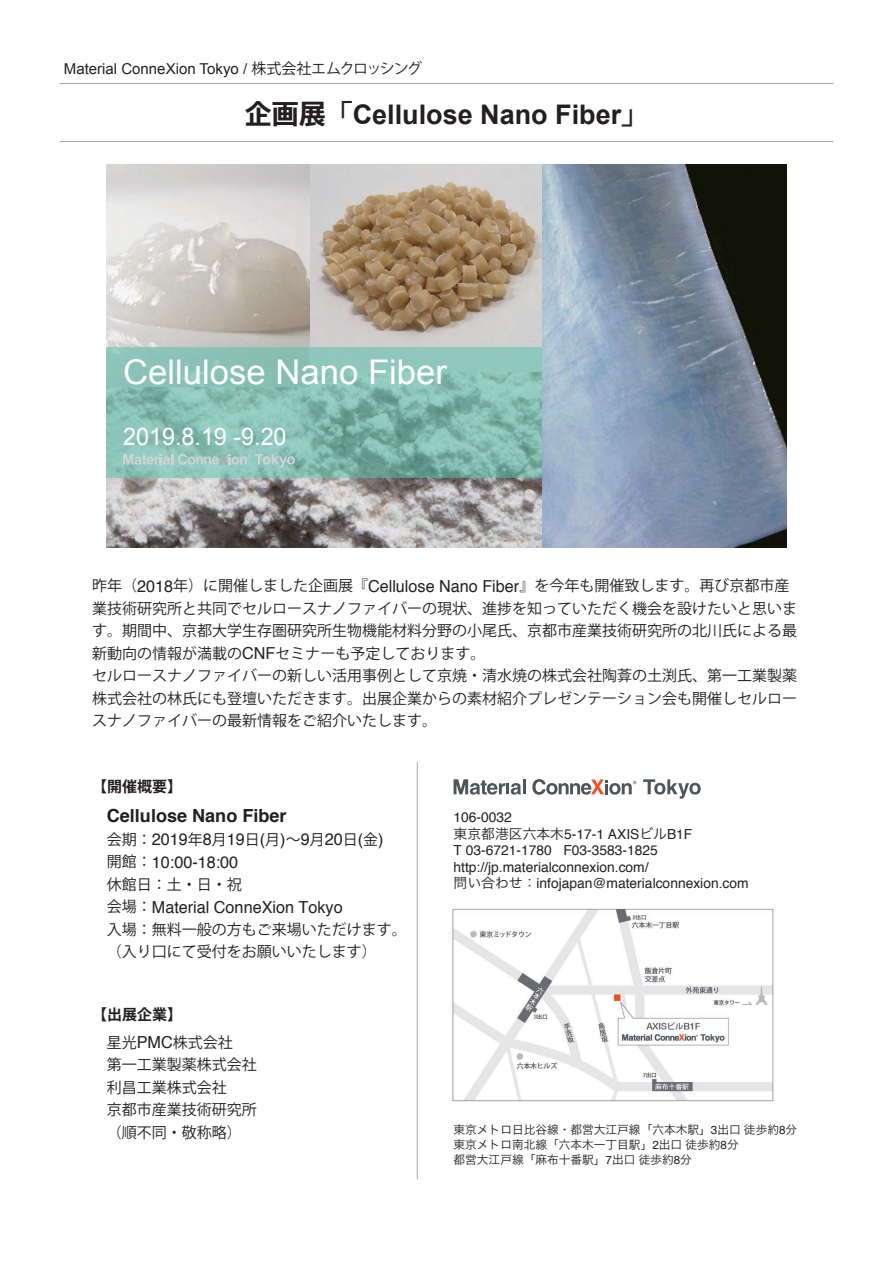
<style>
.page{position:relative;width:893px;height:1263px;background:#fff}
.page>*{position:absolute;margin:0;border:0;box-sizing:border-box;transform-origin:0 0}
.t1{font:34.05px "Arial";color:#fff}
.t2{font:700 27px "Arial";color:#231f20}
.t3{font:24.3px "Arial";color:#fff;scale:.96 1}
.t4{font:700 18px "Helvetica";color:#231f20}
.t5{font:16.5px/22.5px "Helvetica";color:#231f20}
.t6{font:15px/22.5px "Koz Go Pr 6 N";color:#231f20}
.t7{font:15px "Arial";color:#231f20}
.t8{font:700 15px/27.3px "Koz Go Pr 6 N";color:#231f20}
.t9{font:13.8px/16.6px "Helvetica";color:#231f20}
.t10{font:11.7px/15px "Hira Kaku Pro N W3";color:#231f20}
.s1{font-family:"Koz Go Pr 6 N"}
.s2{font-family:"Axis Std"}
.s3{font-family:"Helvetica";font-size:16.5px}
.s4{font-family:"Koz Go Pr 6 N";font-size:15px}
.s5{font-weight:400}
.s6{font-family:"Helvetica";font-weight:400;font-size:16.5px}
.s7{font-family:"Hira Kaku Pro N W3"}
.s8{font-family:"Helvetica"}
</style>
<div class="page">
<hr style="left:59px;top:83px;width:774px;height:1px;background:#a5a7a9">
<hr style="left:59px;top:141px;width:774px;height:1px;background:#a5a7a9">
<hr style="left:417px;top:762px;width:1px;height:417px;background:#a5a7a9">
<img style="left:106px;top:477px;width:437px;height:70px">
<img style="left:310px;top:164px;width:233px;height:183px">
<img style="left:106px;top:164px;width:204px;height:183px">
<svg style="left:106px;top:347px;width:437px;height:130px;background:#84bdaf"></svg>
<svg style="left:123px;top:454px;width:172px;height:13px;background:#a6cac2"></svg>
<img style="left:543px;top:164px;width:244px;height:383px">
<img style="left:452px;top:908px;width:322px;height:194px">
<hr style="left:523px;top:779px;width:3px;height:15px;background:#50555b">
<svg style="left:454px;top:779px;width:67px;height:16px"></svg>
<svg style="left:532px;top:779px;width:104px;height:16px"></svg>
<svg style="left:643px;top:779px;width:58px;height:20px"></svg>
<p class="t7" style="left:64px;top:59px;width:360px">Material ConneXion Tokyo / <span class="s1">株式会社エムクロッシング</span></p>
<h2 class="t2" style="left:245px;top:96px;width:405px"><span class="s2">企画展「</span>Cellulose Nano Fiber<span class="s2">」</span></h2>
<h1 class="t1" style="left:123px;top:349px;width:325px">Cellulose Nano Fiber</h1>
<h3 class="t3" style="left:123px;top:421px;width:172px">2019.8.19 -9.20</h3>
<p class="t6" style="left:92px;top:575px;width:707px">昨年（<span class="s3">2018</span>年）に開催しました企画展『<span class="s3">Cellulose Nano Fiber</span>』を今年も開催致します。再び京都市産業技術研究所と共同でセルロースナノファイバーの現状、進捗を知っていただく機会を設けたいと思います。期間中、京都大学生存圏研究所生物機能材料分野の小尾氏、京都市産業技術研究所の北川氏による最新動向の情報が満載の<span class="s3">CNF</span>セミナーも予定しております。<br>セルロースナノファイバーの新しい活用事例として京焼・清水焼の株式会社陶葊の土渕氏、第一工業製薬株式会社の林氏にも登壇いただきます。出展企業からの素材紹介プレゼンテーション会も開催しセルロースナノファイバーの最新情報をご紹介いたします。</p>
<p class="t8" style="left:92px;top:773px;width:91px">【開催概要】</p>
<p class="t4" style="left:107px;top:801px;width:181px">Cellulose Nano Fiber</p>
<p class="t5" style="left:107px;top:829px;width:278px"><span class="s4">会期：</span>2019<span class="s4">年</span>8<span class="s4">月</span>19<span class="s4">日</span>(<span class="s4">月</span>)<span class="s4">～</span>9<span class="s4">月</span>20<span class="s4">日</span>(<span class="s4">金</span>)<span class="s4">開館：</span>10:00-18:00</p>
<p class="t6" style="left:107px;top:873px;width:136px">休館日：土・日・祝</p>
<p class="t5" style="left:107px;top:896px;width:237px"><span class="s4">会場：</span>Material ConneXion Tokyo</p>
<p class="t6" style="left:107px;top:918px;width:301px">入場：無料一般の方もご来場いただけます。（入り口にて受付をお願いいたします）</p>
<p class="t8" style="left:107px;top:1001px;width:127px;text-indent:-15px">【出展企業】<br><span class="s5">星光</span><span class="s6">PMC</span><span class="s5">株式会社</span></p>
<p class="t6" style="left:107px;top:1054px;width:152px">第一工業製薬株式会社利昌工業株式会社<br>京都市産業技術研究所（順不同・敬称略）</p>
<p class="t9" style="left:454px;top:809px;width:297px">106-0032<br><span class="s7">東京都港区六本木</span>5-17-1 AXIS<span class="s7">ビル</span>B1F<br>T 03-6721-1780 F03-3583-1825 http://jp.materialconnexion.com/<br><span class="s7">問い合わせ：</span>infojapan@materialconnexion.com</p>
<p class="t10" style="left:454px;top:1122px;width:345px">東京メトロ日比谷線・都営大江戸線「六本木駅」<span class="s8">3</span>出口徒歩約<span class="s8">8</span>分東京メトロ南北線「六本木一丁目駅」<span class="s8">2</span>出口徒歩約<span class="s8">8</span>分<br>都営大江戸線「麻布十番駅」<span class="s8">7</span>出口徒歩約<span class="s8">8</span>分</p>
</div>
